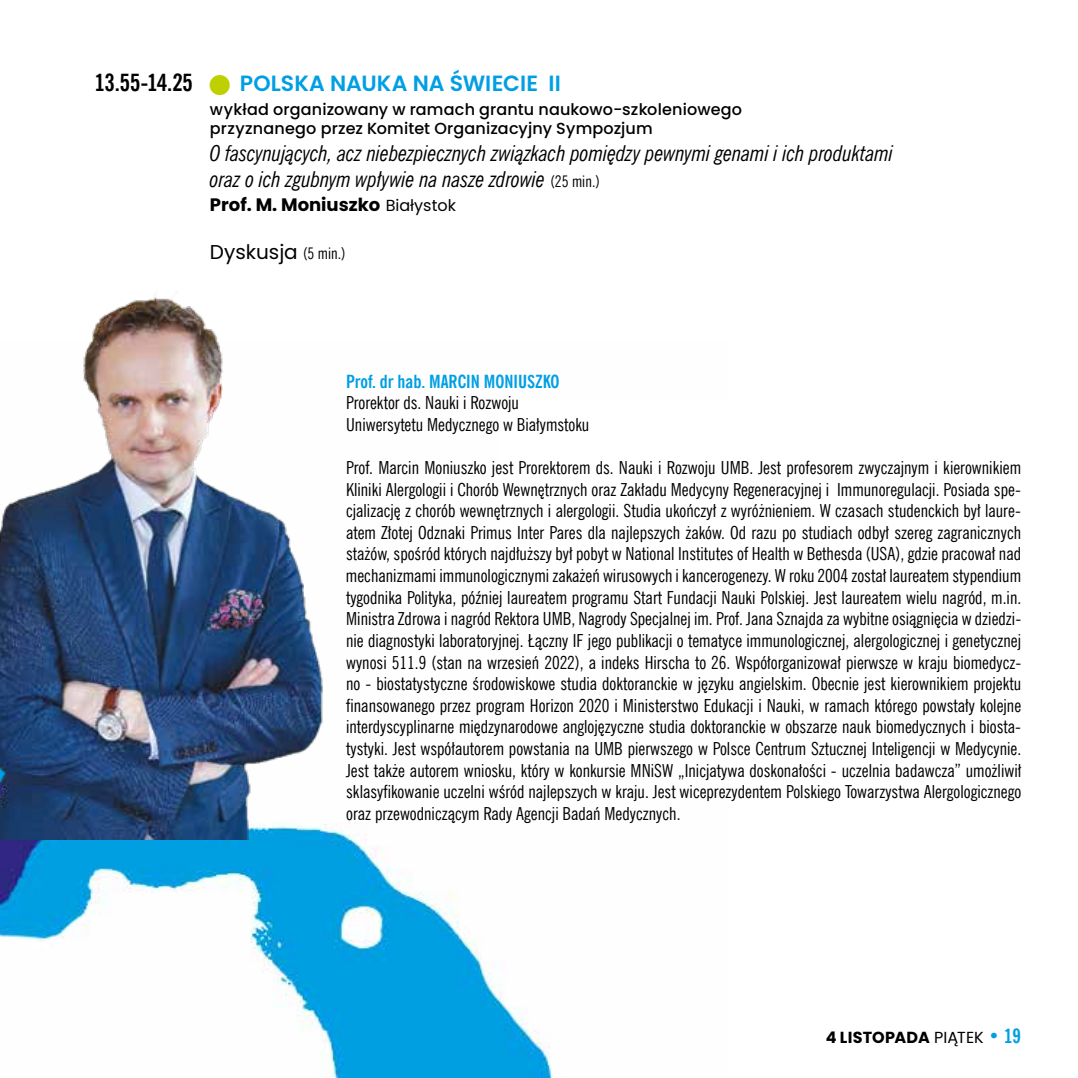
<style>
.page{position:relative;width:1078px;height:1078px;background:#fff}
.page>*{position:absolute;margin:0;border:0;box-sizing:border-box;transform-origin:0 0}
.t1{font:italic 22px/26.4px "News Goth Cn EU";letter-spacing:-.005em;color:#000}
.t2{font:600 22px "Poppins";color:#009fe3}
.t3{font:20px "Poppins";color:#000}
.t4{font:18px/21.6px "News Goth Cn EU";color:#000}
.t5{font:700 18px "News Goth Cn EU";color:#009fe3}
.t6{font:700 18px "Poppins";color:#000}
.t7{font:500 16px/19.2px "Poppins";letter-spacing:.01em;color:#000}
.t8{font:700 16px "Poppins";letter-spacing:.01em;color:#000}
.s1{font-family:"News Goth Cn EU";font-weight:700;font-size:24px;color:#000}
.s2{color:#bed000}
.s3{font-style:normal;font-size:16px}
.s4{font-weight:400;font-size:16px}
.s5{font-family:"News Goth Cn EU";font-size:16px}
.s6{font-weight:400}
.s7{font-family:"News Goth Cn EU";font-size:20px;color:#009fe3}
</style>
<div class="page">
<img style="left:0;top:830px;width:553px;height:247px">
<img style="left:0;top:291px;width:336px;height:548px">
<p class="t2" style="left:95px;top:71px;width:467px"><span class="s1">13.55-14.25</span> <span class="s2">■</span> POLSKA NAUKA NA ŚWIECIE II</p>
<p class="t7" style="left:210px;top:100px;width:533px">wykład organizowany w ramach grantu naukowo-szkoleniowego przyznanego przez Komitet Organizacyjny Sympozjum</p>
<p class="t1" style="left:210px;top:140px;width:684px">O fascynujących, acz niebezpiecznych związkach pomiędzy pewnymi genami i ich produktami oraz o ich zgubnym wpływie na nasze zdrowie <span class="s3">(25 min.)</span></p>
<p class="t6" style="left:210px;top:194px;width:247px">Prof. M. Moniuszko <span class="s4">Białystok</span></p>
<p class="t3" style="left:210px;top:241px;width:137px">Dyskusja <span class="s5">(5 min.)</span></p>
<p class="t5" style="left:346px;top:370px;width:215px">Prof. dr hab. MARCIN MONIUSZKO</p>
<p class="t4" style="left:346px;top:392px;width:245px">Prorektor ds. Nauki i Rozwoju<br>Uniwersytetu Medycznego w Białymstoku</p>
<p class="t4" style="left:346px;top:457px;width:676px;text-align:justify">Prof. Marcin Moniuszko jest Prorektorem ds. Nauki i Rozwoju UMB. Jest profesorem zwyczajnym i kierownikiem Kliniki Alergologii i Chorób Wewnętrznych oraz Zakładu Medycyny Regeneracyjnej i Immunoregulacji. Posiada spe&shy;cjalizację z chorób wewnętrznych i alergologii. Studia ukończył z wyróżnieniem. W czasach studenckich był laure&shy;atem Złotej Odznaki Primus Inter Pares dla najlepszych żaków. Od razu po studiach odbył szereg zagranicznych stażów, spośród których najdłuższy był pobyt w National Institutes of Health w Bethesda (USA), gdzie pracował nad mechanizmami immunologicznymi zakażeń wirusowych i kancerogenezy. W roku 2004 został laureatem stypendium tygodnika Polityka, później laureatem programu Start Fundacji Nauki Polskiej. Jest laureatem wielu nagród, m.in.<br>Ministra Zdrowa i nagród Rektora UMB, Nagrody Specjalnej im. Prof. Jana Sznajda za wybitne osiągnięcia w dziedzi&shy;nie diagnostyki laboratoryjnej. Łączny IF jego publikacji o tematyce immunologicznej, alergologicznej i genetycznej wynosi 511.9 (stan na wrzesień 2022), a indeks Hirscha to 26. Współorganizował pierwsze w kraju biomedycz&shy;no - biostatystyczne środowiskowe studia doktoranckie w języku angielskim. Obecnie jest kierownikiem projektu finansowanego przez program Horizon 2020 i Ministerstwo Edukacji i Nauki, w ramach którego powstały kolejne interdyscyplinarne międzynarodowe anglojęzyczne studia doktoranckie w obszarze nauk biomedycznych i biosta&shy;tystyki. Jest współautorem powstania na UMB pierwszego w Polsce Centrum Sztucznej Inteligencji w Medycynie.<br>Jest także autorem wniosku, który w konkursie MNiSW „Inicjatywa doskonałości - uczelnia badawcza” umożliwił sklasyfikowanie uczelni wśród najlepszych w kraju. Jest wiceprezydentem Polskiego Towarzystwa Alergologicznego oraz przewodniczącym Rady Agencji Badań Medycznych.</p>
<p class="t8" style="left:825px;top:1027px;width:197px">4 LISTOPADA <span class="s6">PIĄTEK</span> <span class="s7">• 19</span></p>
</div>
